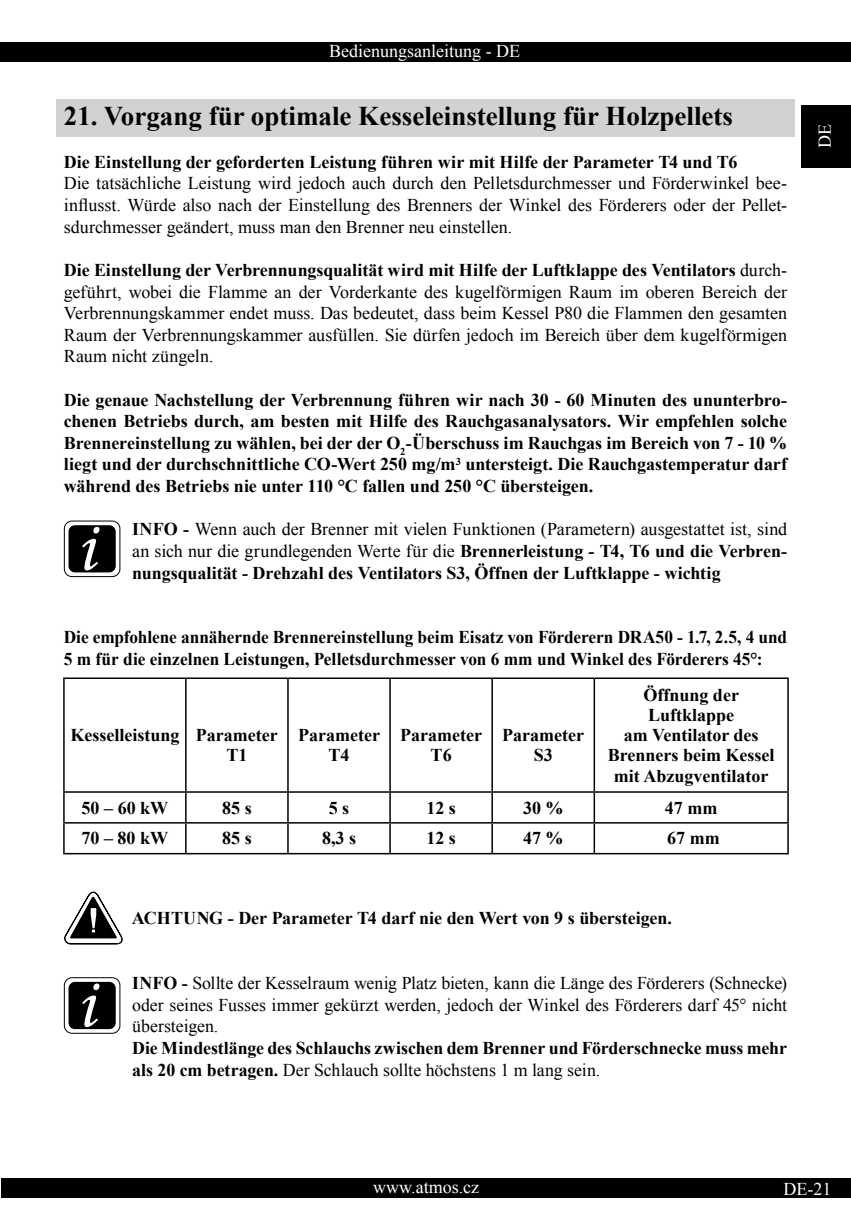
<style>
.page{position:relative;width:851px;height:1221px;background:#fff}
.page>*{position:absolute;margin:0;border:0;box-sizing:border-box;transform-origin:0 0}
.t1{font:700 27px "Times New Roman";color:#000}
.t2{font:700 18px/20.2px "Times New Roman";color:#000;text-align:center}
.t3{font:18px/21.6px "Times New Roman";color:#000;text-align:justify}
.t4{font:700 18px/21.6px "Times New Roman";color:#000;scale:.96 1}
.t5{font:18px "Times New Roman";color:#fff}
.s1{font-weight:700}
.s2{font-weight:400}
</style>
<div class="page">
<div style="left:0;top:43px;width:850px;height:19px;background:#000"></div>
<div style="left:2px;top:1178px;width:848px;height:20px;background:#000"></div>
<div style="left:801px;top:105px;width:49px;height:63px;background:#000"></div>
<div style="left:56px;top:99px;width:738px;height:37px;background:#d2d2d2"></div>
<div style="left:64px;top:977px;width:56px;height:56px;border:1px solid #000;border-radius:8px"></div>
<div style="left:68px;top:981px;width:48px;height:48px;background:#000;border-radius:6px"></div>
<svg style="left:82px;top:983px;width:17px;height:44px"></svg>
<div style="left:64px;top:520px;width:56px;height:57px;border:1px solid #000;border-radius:8px"></div>
<div style="left:68px;top:525px;width:48px;height:47px;background:#000;border-radius:6px"></div>
<svg style="left:82px;top:527px;width:17px;height:43px"></svg>
<hr style="left:63px;top:677px;width:123px;height:2px;background:#000">
<hr style="left:63px;top:679px;width:2px;height:112px;background:#000">
<hr style="left:186px;top:677px;width:102px;height:2px;background:#000">
<hr style="left:185px;top:679px;width:1px;height:112px;background:#000">
<hr style="left:288px;top:677px;width:102px;height:2px;background:#000">
<hr style="left:287px;top:679px;width:2px;height:112px;background:#000">
<hr style="left:390px;top:677px;width:102px;height:2px;background:#000">
<hr style="left:389px;top:679px;width:2px;height:112px;background:#000">
<hr style="left:492px;top:677px;width:102px;height:2px;background:#000">
<hr style="left:491px;top:679px;width:2px;height:112px;background:#000">
<hr style="left:594px;top:677px;width:194px;height:2px;background:#000">
<hr style="left:593px;top:679px;width:2px;height:112px;background:#000">
<hr style="left:787px;top:679px;width:1px;height:112px;background:#000">
<hr style="left:63px;top:791px;width:123px;height:1px;background:#000">
<hr style="left:63px;top:792px;width:2px;height:30px;background:#000">
<hr style="left:186px;top:791px;width:102px;height:1px;background:#000">
<hr style="left:185px;top:792px;width:1px;height:30px;background:#000">
<hr style="left:288px;top:791px;width:102px;height:1px;background:#000">
<hr style="left:287px;top:792px;width:2px;height:30px;background:#000">
<hr style="left:390px;top:791px;width:102px;height:1px;background:#000">
<hr style="left:389px;top:792px;width:2px;height:30px;background:#000">
<hr style="left:492px;top:791px;width:102px;height:1px;background:#000">
<hr style="left:491px;top:792px;width:2px;height:30px;background:#000">
<hr style="left:594px;top:791px;width:194px;height:1px;background:#000">
<hr style="left:593px;top:792px;width:2px;height:30px;background:#000">
<hr style="left:787px;top:792px;width:1px;height:30px;background:#000">
<hr style="left:63px;top:822px;width:123px;height:1px;background:#000">
<hr style="left:63px;top:823px;width:2px;height:29px;background:#000">
<hr style="left:186px;top:822px;width:102px;height:1px;background:#000">
<svg style="left:185px;top:823px;width:1px;height:29px"></svg>
<hr style="left:288px;top:822px;width:102px;height:1px;background:#000">
<hr style="left:287px;top:823px;width:2px;height:29px;background:#000">
<hr style="left:390px;top:822px;width:102px;height:1px;background:#000">
<hr style="left:389px;top:823px;width:2px;height:29px;background:#000">
<hr style="left:492px;top:822px;width:102px;height:1px;background:#000">
<hr style="left:491px;top:823px;width:2px;height:29px;background:#000">
<hr style="left:594px;top:822px;width:194px;height:1px;background:#000">
<hr style="left:593px;top:823px;width:2px;height:29px;background:#000">
<svg style="left:787px;top:823px;width:1px;height:29px"></svg>
<hr style="left:63px;top:852px;width:123px;height:2px;background:#000">
<hr style="left:186px;top:852px;width:102px;height:2px;background:#000">
<hr style="left:288px;top:852px;width:102px;height:2px;background:#000">
<hr style="left:390px;top:852px;width:102px;height:2px;background:#000">
<hr style="left:492px;top:852px;width:102px;height:2px;background:#000">
<hr style="left:594px;top:852px;width:194px;height:2px;background:#000">
<svg style="left:64px;top:891px;width:59px;height:53px"></svg>
<p class="t5" style="left:329px;top:39px;width:192px">Bedienungsanleitung - DE</p>
<h1 class="t1" style="left:64px;top:97px;width:670px">21. Vorgang für optimale Kesseleinstellung für Holzpellets</h1>
<p class="t2" style="left:64px;top:151px;width:675px">Die Einstellung der geforderten Leistung führen wir mit Hilfe der Parameter T4 und T6</p>
<p class="t3" style="left:64px;top:172px;width:724px">Die tatsächliche Leistung wird jedoch auch durch den Pelletsdurchmesser und Förderwinkel bee&shy;influsst. Würde also nach der Einstellung des Brenners der Winkel des Förderers oder der Pellet&shy;sdurchmesser geändert, muss man den Brenner neu einstellen.</p>
<p class="t3" style="left:64px;top:259px;width:724px"><span class="s1">Die Einstellung der Verbrennungsqualität wird mit Hilfe der Luftklappe des Ventilators</span> durch&shy;geführt, wobei die Flamme an der Vorderkante des kugelförmigen Raum im oberen Bereich der Verbrennungskammer endet muss. Das bedeutet, dass beim Kessel P80 die Flammen den gesamten Raum der Verbrennungskammer ausfüllen. Sie dürfen jedoch im Bereich über dem kugelförmigen Raum nicht züngeln.</p>
<p class="t2" style="left:64px;top:388px;width:724px;line-height:21.6px;text-align:justify">Die genaue Nachstellung der Verbrennung führen wir nach 30 - 60 Minuten des ununterbro&shy;chenen Betriebs durch, am besten mit Hilfe des Rauchgasanalysators. Wir empfehlen solche Brennereinstellung zu wählen, bei der der O<sub>2</sub>-Überschuss im Rauchgas im Bereich von 7 - 10 % liegt und der durchschnittliche CO-Wert 250 mg/m<sup>3</sup> untersteigt. Die Rauchgastemperatur darf während des Betriebs nie unter 110 °C fallen und 250 °C übersteigen.</p>
<p class="t2" style="left:132px;top:518px;width:656px;line-height:21.6px;text-align:justify">INFO - <span class="s2">Wenn auch der Brenner mit vielen Funktionen (Parametern) ausgestattet ist, sind an sich nur die grundlegenden Werte für die</span> Brennerleistung - T4, T6 und die Verbren&shy;nungsqualität - Drehzahl des Ventilators S3, Öffnen der Luftklappe - wichtig</p>
<p class="t4" style="left:64px;top:626px;width:754px">Die empfohlene annähernde Brennereinstellung beim Eisatz von Förderern DRA50 - 1.7, 2.5, 4 und<br>5 m für die einzelnen Leistungen, Pelletsdurchmesser von 6 mm und Winkel des Förderers 45°:</p>
<p class="t2" style="left:226px;top:724px;width:53px;text-align:left;text-indent:-156px">Kesselleistung Parameter<br>T1</p>
<p class="t2" style="left:298px;top:724px;width:83px">Parameter<br>T4</p>
<p class="t2" style="left:400px;top:724px;width:83px">Parameter<br>T6</p>
<p class="t2" style="left:502px;top:724px;width:83px">Parameter<br>S3</p>
<p class="t2" style="left:607px;top:684px;width:168px">Öffnung der<br>Luftklappe<br>am Ventilator des<br>Brenners beim Kessel mit Abzugventilator</p>
<p class="t2" style="left:82px;top:796px;width:88px">50 – 60 kW</p>
<p class="t2" style="left:222px;top:796px;width:31px">85 s</p>
<p class="t2" style="left:329px;top:796px;width:22px">5 s</p>
<p class="t2" style="left:426px;top:796px;width:31px">12 s</p>
<p class="t2" style="left:523px;top:796px;width:42px">30 %</p>
<p class="t2" style="left:664px;top:796px;width:54px">47 mm</p>
<p class="t2" style="left:82px;top:827px;width:88px">70 – 80 kW</p>
<p class="t2" style="left:222px;top:827px;width:31px">85 s</p>
<p class="t2" style="left:322px;top:827px;width:36px">8,3 s</p>
<p class="t2" style="left:426px;top:827px;width:31px">12 s</p>
<p class="t2" style="left:523px;top:827px;width:42px">47 %</p>
<p class="t2" style="left:667px;top:827px;width:54px">67 mm</p>
<p class="t2" style="left:132px;top:907px;width:541px">ACHTUNG - Der Parameter T4 darf nie den Wert von 9 s übersteigen.</p>
<p class="t3" style="left:132px;top:971px;width:656px"><span class="s1">INFO -</span> Sollte der Kesselraum wenig Platz bieten, kann die Länge des Förderers (Schnecke) oder seines Fusses immer gekürzt werden, jedoch der Winkel des Förderers darf 45° nicht übersteigen.</p>
<p class="t2" style="left:132px;top:1036px;width:656px;line-height:21.6px;text-align:left">Die Mindestlänge des Schlauchs zwischen dem Brenner und Förderschnecke muss mehr als 20 cm betragen. <span class="s2">Der Schlauch sollte höchstens 1 m lang sein.</span></p>
<p class="t5" style="left:812px;top:148px;width:25px;rotate:-90deg">DE</p>
<p class="t5" style="left:373px;top:1174px;width:107px">www.atmos.cz</p>
<p class="t5" style="left:783px;top:1176px;width:49px">DE-21</p>
</div>
